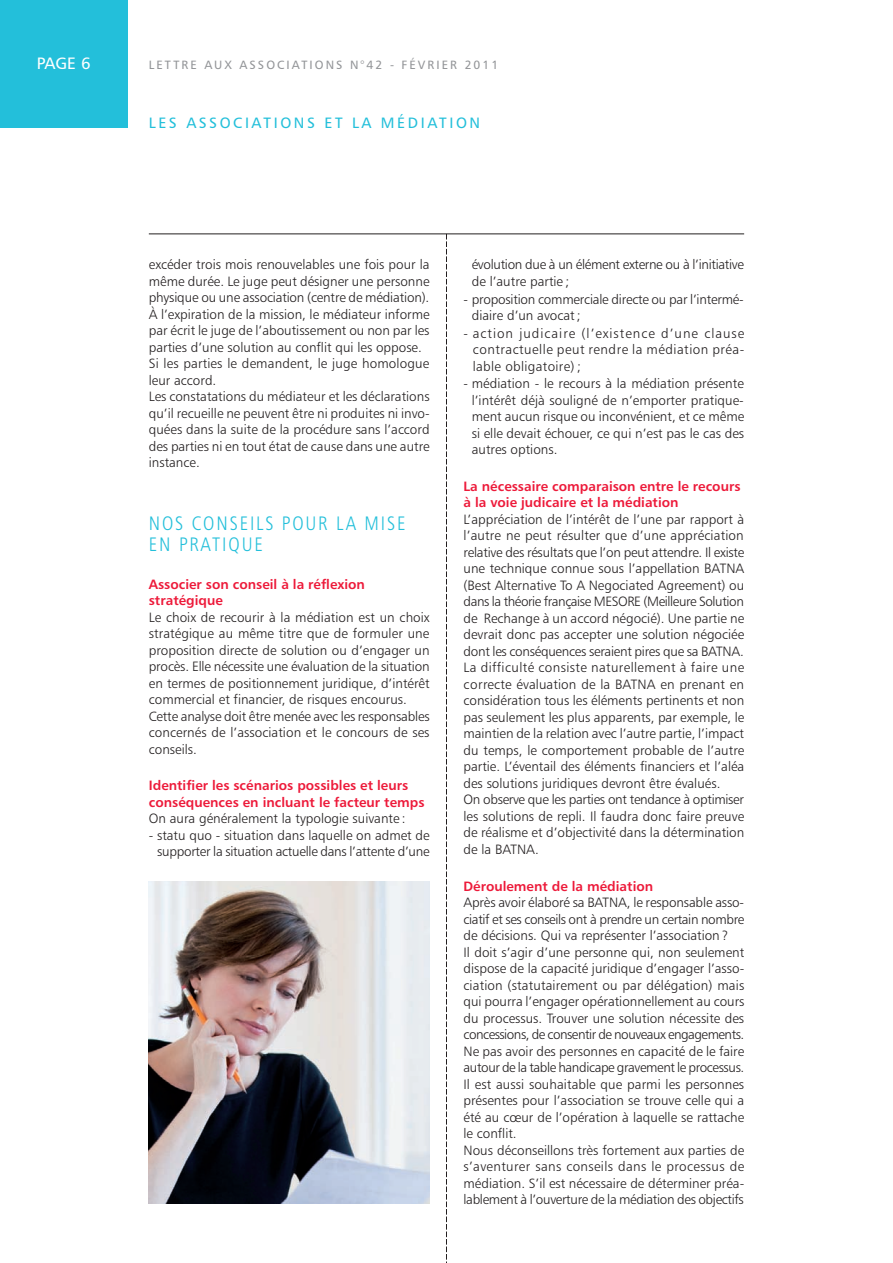
<style>
.page{position:relative;width:893px;height:1263px;background:#fff}
.page>*{position:absolute;margin:0;border:0;box-sizing:border-box;transform-origin:0 0}
.t1{font:19.5px/21px "Humanist 777 BT Light Condensed B";letter-spacing:.095em;color:#23bfda}
.t2{font:16.5px "Humanist 777 BT Roman B";color:#fff}
.t3{font:15px "Humanist 777 BT Roman B";letter-spacing:.17em;color:#23bfda}
.t4{font:13.5px/16.5px "Humanist 777 BT Light B";color:#231f20}
.t5{font:13.5px/16.5px "Humanist 777 BT Bold B";color:#ed1a3a}
.t6{font:13.5px/16.5px "Humanist 777 BT Light B";letter-spacing:-.02em;color:#231f20;text-align:right}
.t7{font:13.5px/16.5px "Humanist 777 BT Light B";letter-spacing:-.025em;color:#231f20}
.t8{font:12px "Humanist 777 BT Roman B";letter-spacing:.17em;color:#939598}
</style>
<div class="page">
<hr style="left:149px;top:234px;width:595px;height:1px;background:#231f20">
<svg style="left:446px;top:235px;width:1px;height:1028px"></svg>
<div style="left:0;top:0;width:128px;height:128px;background:#23bfda"></div>
<img style="left:149px;top:881px;width:280px;height:322px">
<p class="t2" style="left:37px;top:57px;width:55px">PAGE 6</p>
<p class="t8" style="left:149px;top:60px;width:351px">LETTRE AUX ASSOCIATIONS N°42 - FÉVRIER 2011</p>
<p class="t3" style="left:149px;top:117px;width:333px">LES ASSOCIATIONS ET LA MÉDIATION</p>
<p class="t4" style="left:149px;top:258px;width:282px">excéder trois mois renouvelables une fois pour la même durée. Le juge peut désigner une personne physique ou une association (centre de médiation).<br>À l’expiration de la mission, le médiateur informe par écrit le juge de l’aboutissement ou non par les parties d’une solution au conflit qui les oppose.<br>Si les parties le demandent, le juge homologue leur accord.<br>Les constatations du médiateur et les déclarations qu’il recueille ne peuvent être ni produites ni invo&shy;quées dans la suite de la procédure sans l’accord des parties ni en tout état de cause dans une autre instance.</p>
<h1 class="t1" style="left:149px;top:514px;width:258px">NOS CONSEILS POUR LA MISE<br>EN PRATIQUE</h1>
<p class="t5" style="left:149px;top:577px;width:218px">Associer son conseil à la réflexion stratégique</p>
<p class="t4" style="left:149px;top:610px;width:282px">Le choix de recourir à la médiation est un choix stratégique au même titre que de formuler une proposition directe de solution ou d’engager un procès. Elle nécessite une évaluation de la situation en termes de positionnement juridique, d’intérêt commercial et financier, de risques encourus.<br>Cette analyse doit être menée avec les responsables concernés de l’association et le concours de ses conseils.</p>
<p class="t5" style="left:149px;top:778px;width:277px">Identifier les scénarios possibles et leurs conséquences en incluant le facteur temps</p>
<p class="t4" style="left:149px;top:811px;width:258px">On aura généralement la typologie suivante :</p>
<p class="t6" style="left:149px;top:828px;width:282px">- statu quo - situation dans laquelle on admet de supporter la situation actuelle dans l’attente d’une</p>
<p class="t7" style="left:472px;top:258px;width:274px">évolution due à un élément externe ou à l’initiative de l’autre partie ;</p>
<p class="t4" style="left:472px;top:292px;width:274px;text-indent:-8px">- proposition commerciale directe ou par l’intermé&shy;diaire d’un avocat ;</p>
<p class="t4" style="left:473px;top:326px;width:273px;text-align:justify;text-indent:-9px">- action judicaire (l’existence d’une clause contractuelle peut rendre la médiation préa&shy;lable obligatoire) ;</p>
<p class="t4" style="left:472px;top:376px;width:274px;text-align:justify;text-indent:-8px">- médiation - le recours à la médiation présente l’intérêt déjà souligné de n’emporter pratique&shy;ment aucun risque ou inconvénient, et ce même si elle devait échouer, ce qui n’est pas le cas des autres options.</p>
<p class="t5" style="left:463px;top:479px;width:279px">La nécessaire comparaison entre le recours à la voie judicaire et la médiation</p>
<p class="t4" style="left:463px;top:512px;width:282px">L’appréciation de l’intérêt de l’une par rapport à l’autre ne peut résulter que d’une appréciation relative des résultats que l’on peut attendre. Il existe une technique connue sous l’appellation BATNA (Best Alternative To A Negociated Agreement) ou dans la théorie française MESORE (Meilleure Solution de Rechange à un accord négocié). Une partie ne devrait donc pas accepter une solution négociée dont les conséquences seraient pires que sa BATNA.<br>La difficulté consiste naturellement à faire une correcte évaluation de la BATNA en prenant en considération tous les éléments pertinents et non pas seulement les plus apparents, par exemple, le maintien de la relation avec l’autre partie, l’impact du temps, le comportement probable de l’autre partie. L’éventail des éléments financiers et l’aléa des solutions juridiques devront être évalués.<br>On observe que les parties ont tendance à optimiser les solutions de repli. Il faudra donc faire preuve de réalisme et d’objectivité dans la détermination de la BATNA.</p>
<p class="t5" style="left:463px;top:879px;width:191px">Déroulement de la médiation</p>
<p class="t4" style="left:463px;top:895px;width:282px">Après avoir élaboré sa BATNA, le responsable asso&shy;ciatif et ses conseils ont à prendre un certain nombre de décisions. Qui va représenter l’association ?<br>Il doit s’agir d’une personne qui, non seulement dispose de la capacité juridique d’engager l’asso&shy;ciation (statutairement ou par délégation) mais qui pourra l’engager opérationnellement au cours du processus. Trouver une solution nécessite des concessions, de consentir de nouveaux engagements.<br>Ne pas avoir des personnes en capacité de le faire autour de la table handicape gravement le processus.<br>Il est aussi souhaitable que parmi les personnes présentes pour l’association se trouve celle qui a été au cœur de l’opération à laquelle se rattache le conflit.<br>Nous déconseillons très fortement aux parties de s’aventurer sans conseils dans le processus de médiation. S’il est nécessaire de déterminer préa&shy;lablement à l’ouverture de la médiation des objectifs</p>
</div>
